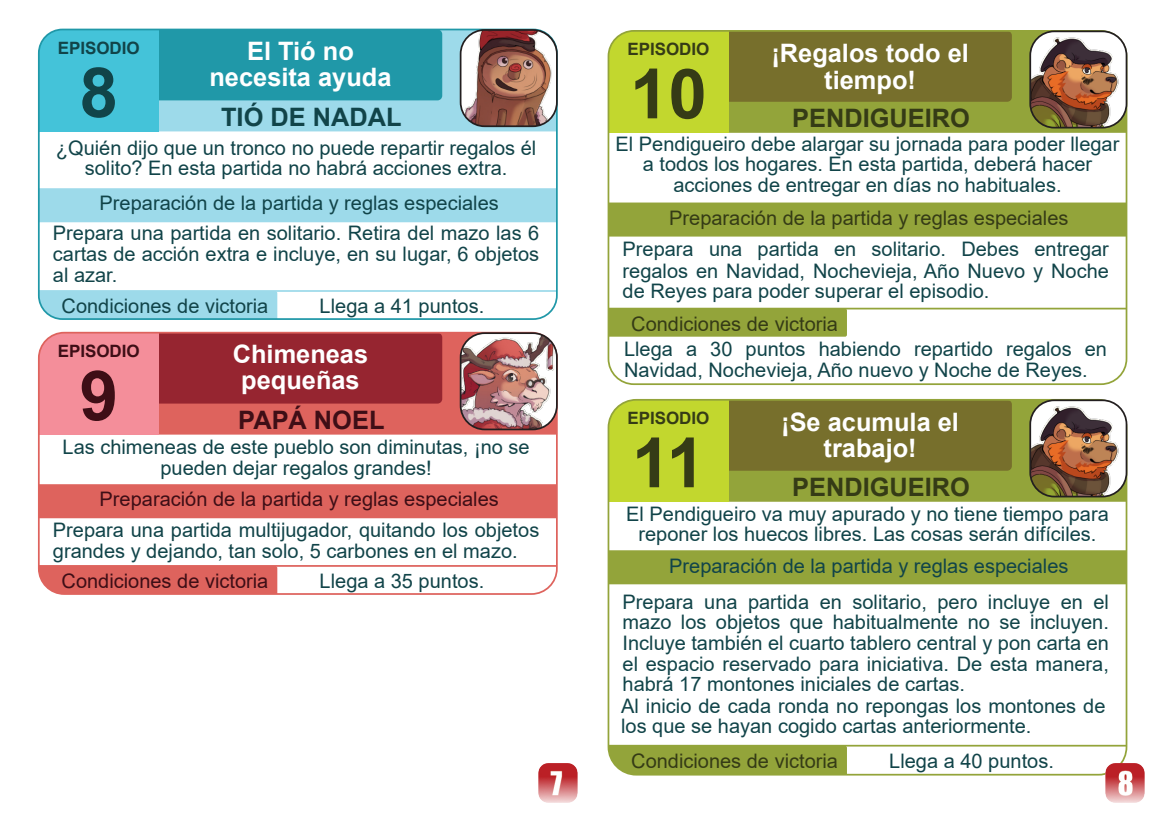
<style>
.page{position:relative;width:1168px;height:828px;background:#fff}
.page>*{position:absolute;margin:0;border:0;box-sizing:border-box;transform-origin:0 0}
.t1{font:700 69.2px "Arial";color:#353b16}
.t2{font:700 69.2px "Arial";color:#3e0e16}
.t3{font:700 69.2px "Arial";color:#114449}
.t4{font:700 25.4px/26.2px "Arial";color:#fff;text-align:center}
.t5{font:700 25.4px "Arial";color:#353b16}
.t6{font:700 25.4px "Arial";color:#114449}
.t7{font:700 25.4px "Arial";color:#3e0e16}
.t8{font:20px/20.6px "Arial";color:#114449;text-align:center}
.t9{font:20px "Arial";color:#353b16}
.t10{font:20px "Arial";color:#3e0e16}
.t11{font:700 17px "Arial";color:#353b16}
.t12{font:700 17px "Arial";color:#3e0e16}
.t13{font:700 17px "Arial";color:#114449}
</style>
<div class="page">
<img style="left:538px;top:763px;width:40px;height:40px">
<div style="left:159px;top:335px;width:396px;height:99px;background:#de635d"></div>
<div style="left:39px;top:333px;width:403px;height:70px;background:#962530;border-radius:5px"></div>
<div style="left:39px;top:333px;width:120px;height:101px;background:#f48e9a"></div>
<div style="left:41px;top:484px;width:514px;height:34px;background:#de635d"></div>
<svg style="left:39px;top:565px;width:516px;height:27px"></svg>
<div style="left:38px;top:332px;width:520px;height:263px;border:2px solid #de635d;border-radius:25px"></div>
<img style="left:461px;top:333px;width:96px;height:96px;border-radius:24px">
<div style="left:460px;top:332px;width:98px;height:98px;border:2px solid #231f20;border-radius:24px"></div>
<div style="left:159px;top:29px;width:396px;height:102px;background:#9ddaea"></div>
<div style="left:39px;top:29px;width:403px;height:71px;background:#2098a8;border-radius:5px"></div>
<div style="left:39px;top:29px;width:120px;height:102px;background:#44c3d9"></div>
<div style="left:41px;top:188px;width:514px;height:34px;background:#9ddaea"></div>
<svg style="left:41px;top:290px;width:514px;height:27px"></svg>
<div style="left:38px;top:29px;width:520px;height:291px;border:2px solid #2098a8;border-radius:24px"></div>
<img style="left:461px;top:30px;width:96px;height:96px;border-radius:24px">
<div style="left:460px;top:29px;width:98px;height:98px;border:2px solid #231f20;border-radius:24px"></div>
<svg style="left:608px;top:308px;width:518px;height:76px"></svg>
<div style="left:728px;top:33px;width:398px;height:100px;background:#93a43a"></div>
<div style="left:608px;top:31px;width:404px;height:71px;background:#776f2c;border-radius:5px"></div>
<div style="left:608px;top:31px;width:120px;height:102px;background:#c2d72e"></div>
<div style="left:611px;top:202px;width:513px;height:34px;background:#93a43a"></div>
<div style="left:608px;top:30px;width:519px;height:355px;border:2px solid #93a43a;border-radius:25px"></div>
<img style="left:1030px;top:31px;width:96px;height:97px;border-radius:24px">
<div style="left:1029px;top:30px;width:98px;height:98px;border:2px solid #231f20;border-radius:24px"></div>
<svg style="left:608px;top:745px;width:518px;height:29px"></svg>
<div style="left:728px;top:402px;width:398px;height:100px;background:#93a43a"></div>
<div style="left:608px;top:400px;width:404px;height:71px;background:#776f2c;border-radius:5px"></div>
<div style="left:608px;top:400px;width:120px;height:102px;background:#c2d72e"></div>
<div style="left:611px;top:550px;width:513px;height:34px;background:#93a43a"></div>
<div style="left:608px;top:399px;width:519px;height:376px;border:2px solid #93a43a;border-radius:28px"></div>
<img style="left:1030px;top:400px;width:96px;height:96px;border-radius:24px">
<div style="left:1029px;top:399px;width:98px;height:98px;border:2px solid #231f20;border-radius:24px"></div>
<img style="left:1105px;top:763px;width:40px;height:40px">
<p class="t13" style="left:58px;top:42px;width:84px">EPISODIO</p>
<p class="t4" style="left:209px;top:40px;width:184px">El Tió no necesita ayuda</p>
<h1 class="t3" style="left:80px;top:67px;width:40px">8</h1>
<p class="t6" style="left:221px;top:107px;width:182px">TIÓ DE NADAL</p>
<p class="t8" style="left:56px;top:139px;width:482px">¿Quién dĳo que un tronco no puede repartir regalos él solito? En esta partida no habrá acciones extra.</p>
<p class="t8" style="left:100px;top:195px;width:401px">Preparación de la partida y reglas especiales</p>
<p class="t8" style="left:53px;top:225px;width:488px;text-align:justify">Prepara una partida en solitario. Retira del mazo las 6 cartas de acción extra e incluye, en su lugar, 6 objetos al azar.</p>
<p class="t8" style="left:62px;top:298px;width:208px">Condiciones de victoria</p>
<p class="t8" style="left:320px;top:298px;width:166px">Llega a 41 puntos.</p>
<p class="t12" style="left:58px;top:345px;width:84px">EPISODIO</p>
<p class="t4" style="left:233px;top:343px;width:137px">Chimeneas pequeñas</p>
<h1 class="t2" style="left:80px;top:370px;width:40px">9</h1>
<p class="t7" style="left:238px;top:410px;width:148px">PAPÁ NOEL</p>
<p class="t8" style="left:63px;top:439px;width:468px">Las chimeneas de este pueblo son diminutas, ¡no se pueden dejar regalos grandes!</p>
<p class="t10" style="left:100px;top:492px;width:401px">Preparación de la partida y reglas especiales</p>
<p class="t8" style="left:53px;top:521px;width:488px;text-align:left">Prepara una partida multĳugador, quitando los objetos grandes y dejando, tan solo, 5 carbones en el mazo.</p>
<p class="t10" style="left:62px;top:573px;width:208px">Condiciones de victoria</p>
<p class="t8" style="left:320px;top:572px;width:166px">Llega a 35 puntos.</p>
<p class="t11" style="left:627px;top:43px;width:84px">EPISODIO</p>
<p class="t4" style="left:771px;top:43px;width:199px">¡Regalos todo el tiempo!</p>
<h1 class="t1" style="left:630px;top:68px;width:78px">10</h1>
<p class="t5" style="left:792px;top:109px;width:179px">PENDIGUEIRO</p>
<p class="t8" style="left:616px;top:135px;width:505px">El Pendigueiro debe alargar su jornada para poder llegar a todos los hogares. En esta partida, deberá hacer acciones de entregar en días no habituales.</p>
<p class="t9" style="left:669px;top:210px;width:401px">Preparación de la partida y reglas especiales</p>
<p class="t8" style="left:622px;top:241px;width:488px;text-align:justify">Prepara una partida en solitario. Debes entregar regalos en Navidad, Nochevieja, Año Nuevo y Noche de Reyes para poder superar el episodio.</p>
<p class="t8" style="left:624px;top:340px;width:484px;text-align:left">Llega a 30 puntos habiendo repartido regalos en<br>Navidad, Nochevieja, Año nuevo y Noche de Reyes.</p>
<p class="t9" style="left:631px;top:316px;width:208px">Condiciones de victoria</p>
<p class="t11" style="left:627px;top:412px;width:84px">EPISODIO</p>
<p class="t4" style="left:781px;top:411px;width:179px">¡Se acumula el trabajo!</p>
<h1 class="t1" style="left:632px;top:437px;width:75px">11</h1>
<p class="t5" style="left:792px;top:478px;width:179px">PENDIGUEIRO</p>
<p class="t8" style="left:626px;top:505px;width:484px">El Pendigueiro va muy apurado y no tiene tiempo para reponer los huecos libres. Las cosas serán difíciles.</p>
<p class="t8" style="left:669px;top:557px;width:401px">Preparación de la partida y reglas especiales</p>
<p class="t8" style="left:621px;top:593px;width:489px;text-align:left">Prepara una partida en solitario, pero incluye en el mazo los objetos que habitualmente no se incluyen.<br>Incluye también el cuarto tablero central y pon carta en el espacio reservado para iniciativa. De esta manera, habrá 17 montones iniciales de cartas.<br>Al inicio de cada ronda no repongas los montones de los que se hayan cogido cartas anteriormente.</p>
<p class="t9" style="left:631px;top:753px;width:208px">Condiciones de victoria</p>
<p class="t8" style="left:889px;top:752px;width:166px">Llega a 40 puntos.</p>
</div>
